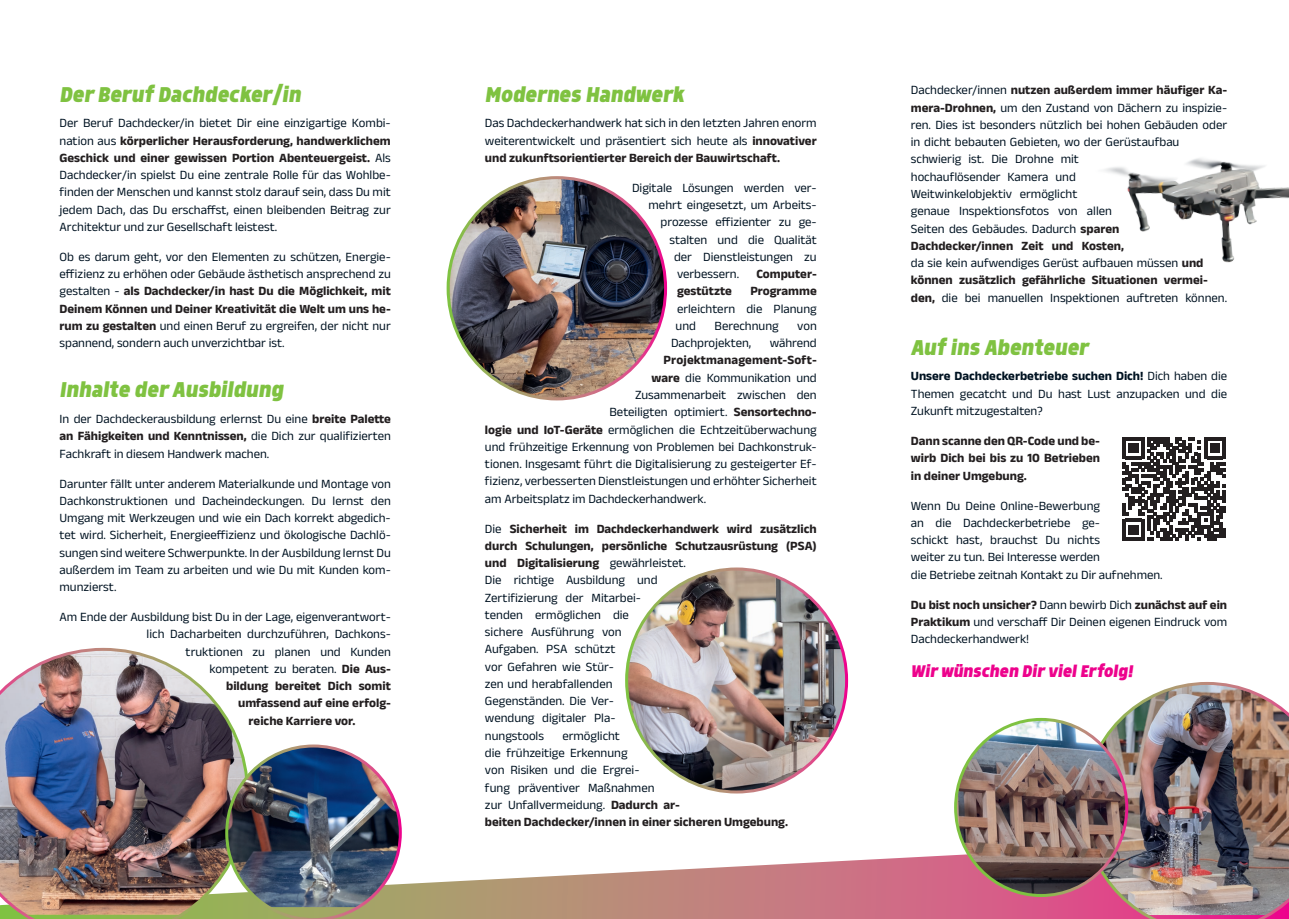
<style>
.page{position:relative;width:1289px;height:919px;background:#fff}
.page>*{position:absolute;margin:0;border:0;box-sizing:border-box;transform-origin:0 0}
.t1{font:italic 800 24.75px "Morl Sans";color:#7fc241}
.t2{font:italic 800 19.5px "Morl Sans";color:#ed028c}
.t3{font:12.75px/17.2px "Anek Latin";color:#001322;text-align:justify}
.t4{font:700 12.75px/17.2px "Anek Latin";color:#231f20;text-align:justify}
.s1{font-weight:700;color:#231f20}
.s2{font-weight:700}
</style>
<div class="page">
<svg style="left:402px;top:855px;width:680px;height:63px"></svg>
<img style="left:450px;top:178px;width:215px;height:221px">
<img style="left:1082px;top:682px;width:206px;height:236px">
<svg style="left:1122px;top:437px;width:103px;height:103px"></svg>
<img style="left:626px;top:571px;width:220px;height:221px">
<img style="left:1104px;top:158px;width:184px;height:105px">
<img style="left:0;top:647px;width:241px;height:271px">
<img style="left:225px;top:744px;width:177px;height:174px">
<img style="left:955px;top:719px;width:171px;height:176px">
<h1 class="t1" style="left:60px;top:80px;width:243px">Der Beruf Dachdecker/in</h1>
<p class="t3" style="left:60px;top:114px;width:333px">Der Beruf Dachdecker/in bietet Dir eine einzigartige Kombi&shy;nation aus <span class="s1">körperlicher Herausforderung, handwerklichem Geschick und einer gewissen Portion Abenteuergeist.</span> Als Dachdecker/in spielst Du eine zentrale Rolle für das Wohlbe&shy;finden der Menschen und kannst stolz darauf sein, dass Du mit jedem Dach, das Du erschaffst, einen bleibenden Beitrag zur Architektur und zur Gesellschaft leistest.</p>
<p class="t3" style="left:60px;top:247px;width:333px">Ob es darum geht, vor den Elementen zu schützen, Energie&shy;effizienz zu erhöhen oder Gebäude ästhetisch ansprechend zu gestalten - <span class="s1">als Dachdecker/in hast Du die Möglichkeit, mit Deinem Können und Deiner Kreativität die Welt um uns he&shy;rum zu gestalten</span> und einen Beruf zu ergreifen, der nicht nur spannend, sondern auch unverzichtbar ist.</p>
<h1 class="t1" style="left:60px;top:375px;width:225px">Inhalte der Ausbildung</h1>
<p class="t3" style="left:60px;top:409px;width:333px">In der Dachdeckerausbildung erlernst Du eine <span class="s1">breite Palette an Fähigkeiten und Kenntnissen,</span> die Dich zur qualifizierten Fachkraft in diesem Handwerk machen.</p>
<p class="t3" style="left:60px;top:474px;width:333px">Darunter fällt unter anderem Materialkunde und Montage von Dachkonstruktionen und Dacheindeckungen. Du lernst den Umgang mit Werkzeugen und wie ein Dach korrekt abgedich&shy;tet wird. Sicherheit, Energieeffizienz und ökologische Dachlö&shy;sungen sind weitere Schwerpunkte. In der Ausbildung lernst Du außerdem im Team zu arbeiten und wie Du mit Kunden kom&shy;munzierst.</p>
<p class="t3" style="left:60px;top:607px;width:333px">Am Ende der Ausbildung bist Du in der Lage, eigenverantwort-</p>
<p class="t3" style="left:147px;top:624px;width:246px">lich Dacharbeiten durchzuführen, Dachkons-</p>
<p class="t3" style="left:186px;top:642px;width:207px">truktionen zu planen und Kunden</p>
<p class="t3" style="left:210px;top:659px;width:183px">kompetent zu beraten. <span class="s1">Die Aus-</span></p>
<p class="t4" style="left:226px;top:676px;width:166px">bildung bereitet Dich somit</p>
<p class="t4" style="left:238px;top:693px;width:154px">umfassend auf eine erfolg-</p>
<p class="t4" style="left:249px;top:711px;width:108px">reiche Karriere vor.</p>
<h1 class="t1" style="left:485px;top:80px;width:200px">Modernes Handwerk</h1>
<p class="t3" style="left:485px;top:114px;width:333px">Das Dachdeckerhandwerk hat sich in den letzten Jahren enorm weiterentwickelt und präsentiert sich heute als <span class="s1">innovativer und zukunftsorientierter Bereich der Bauwirtschaft.</span></p>
<p class="t3" style="left:632px;top:178px;width:186px">Digitale Lösungen werden ver-</p>
<p class="t3" style="left:648px;top:195px;width:170px">mehrt eingesetzt, um Arbeits-</p>
<p class="t3" style="left:660px;top:213px;width:158px">prozesse effizienter zu ge-</p>
<p class="t3" style="left:669px;top:230px;width:149px">stalten und die Qualität</p>
<p class="t3" style="left:674px;top:247px;width:144px">der Dienstleistungen zu</p>
<p class="t3" style="left:677px;top:264px;width:63px">verbessern.</p>
<p class="t4" style="left:756px;top:264px;width:62px">Computer-</p>
<p class="t4" style="left:677px;top:282px;width:56px">gestützte</p>
<p class="t4" style="left:750px;top:282px;width:68px">Programme</p>
<p class="t3" style="left:675px;top:299px;width:143px">erleichtern die Planung und</p>
<p class="t3" style="left:714px;top:316px;width:65px">Berechnung</p>
<p class="t3" style="left:797px;top:316px;width:21px">von</p>
<p class="t3" style="left:671px;top:333px;width:82px">Dachprojekten,</p>
<p class="t3" style="left:769px;top:333px;width:49px">während</p>
<p class="t4" style="left:663px;top:351px;width:155px">Projektmanagement-Soft-</p>
<p class="t3" style="left:651px;top:368px;width:167px"><span class="s1">ware</span> die Kommunikation und</p>
<p class="t3" style="left:635px;top:385px;width:183px">Zusammenarbeit zwischen den</p>
<p class="t3" style="left:609px;top:402px;width:209px">Beteiligten optimiert. <span class="s1">Sensortechno-</span></p>
<p class="t3" style="left:485px;top:420px;width:333px"><span class="s1">logie und IoT-Geräte</span> ermöglichen die Echtzeitüberwachung</p>
<p class="t3" style="left:485px;top:437px;width:333px">und frühzeitige Erkennung von Problemen bei Dachkonstruk-</p>
<p class="t3" style="left:485px;top:454px;width:333px">tionen. Insgesamt führt die Digitalisierung zu gesteigerter Ef-</p>
<p class="t3" style="left:485px;top:471px;width:333px">fizienz, verbesserten Dienstleistungen und erhöhter Sicherheit</p>
<p class="t3" style="left:485px;top:489px;width:223px">am Arbeitsplatz im Dachdeckerhandwerk.</p>
<p class="t3" style="left:485px;top:519px;width:333px;text-align:left">Die <span class="s1">Sicherheit im Dachdeckerhandwerk wird zusätzlich durch Schulungen, persönliche Schutzausrüstung (PSA) und Digitalisierung</span> gewährleistet.<br>Die richtige Ausbildung und<br>Zertifizierung der Mitarbei-<br>tenden ermöglichen die<br>sichere Ausführung von<br>Aufgaben. PSA schützt<br>vor Gefahren wie Stür-<br>zen und herabfallenden<br>Gegenständen. Die Ver-<br>wendung digitaler Pla-<br>nungstools</p>
<p class="t3" style="left:485px;top:726px;width:304px;text-align:left;text-indent:77px">ermöglicht<br>die frühzeitige Erkennung<br>von Risiken und die Ergrei-<br>fung präventiver Maßnahmen<br>zur Unfallvermeidung. <span class="s1">Dadurch ar-<br>beiten Dachdecker/innen in einer sicheren Umgebung.</span></p>
<p class="t3" style="left:910px;top:81px;width:318px;text-align:left">Dachdecker/innen <span class="s1">nutzen außerdem immer häufiger Ka&shy;mera-Drohnen,</span> um den Zustand von Dächern zu inspizie&shy;ren. Dies ist besonders nützlich bei hohen Gebäuden oder in dicht bebauten Gebieten, wo der Gerüstaufbau schwierig ist. Die Drohne mit<br>hochauflösender Kamera und<br>Weitwinkelobjektiv ermöglicht<br>genaue Inspektionsfotos von allen<br>Seiten des Gebäudes. Dadurch <span class="s1">sparen<br>Dachdecker/innen Zeit und Kosten,<br></span>da sie kein aufwendiges Gerüst aufbauen müssen <span class="s1">und können zusätzlich gefährliche Situationen vermei&shy;den,</span> die bei manuellen Inspektionen auftreten können.</p>
<h1 class="t1" style="left:910px;top:333px;width:179px">Auf ins Abenteuer</h1>
<p class="t3" style="left:910px;top:367px;width:318px"><span class="s2">Unsere Dachdeckerbetriebe suchen Dich!</span> Dich haben die Themen gecatcht und Du hast Lust anzupacken und die Zukunft mitzugestalten?</p>
<p class="t4" style="left:910px;top:431px;width:191px">Dann scanne den QR-Code und be&shy;wirb Dich bei bis zu 10 Betrieben in deiner Umgebung.</p>
<p class="t3" style="left:910px;top:496px;width:253px;text-align:left">Wenn Du Deine Online-Bewerbung<br>an die Dachdeckerbetriebe ge-<br>schickt hast, brauchst Du nichts<br>weiter zu tun. Bei Interesse werden<br>die Betriebe zeitnah Kontakt zu Dir aufnehmen.</p>
<p class="t3" style="left:910px;top:595px;width:318px"><span class="s1">Du bist noch unsicher?</span> Dann bewirb Dich <span class="s1">zunächst auf ein Praktikum</span> und verschaff Dir Deinen eigenen Eindruck vom Dachdeckerhandwerk!</p>
<h2 class="t2" style="left:910px;top:659px;width:223px">Wir wünschen Dir viel Erfolg!</h2>
</div>
